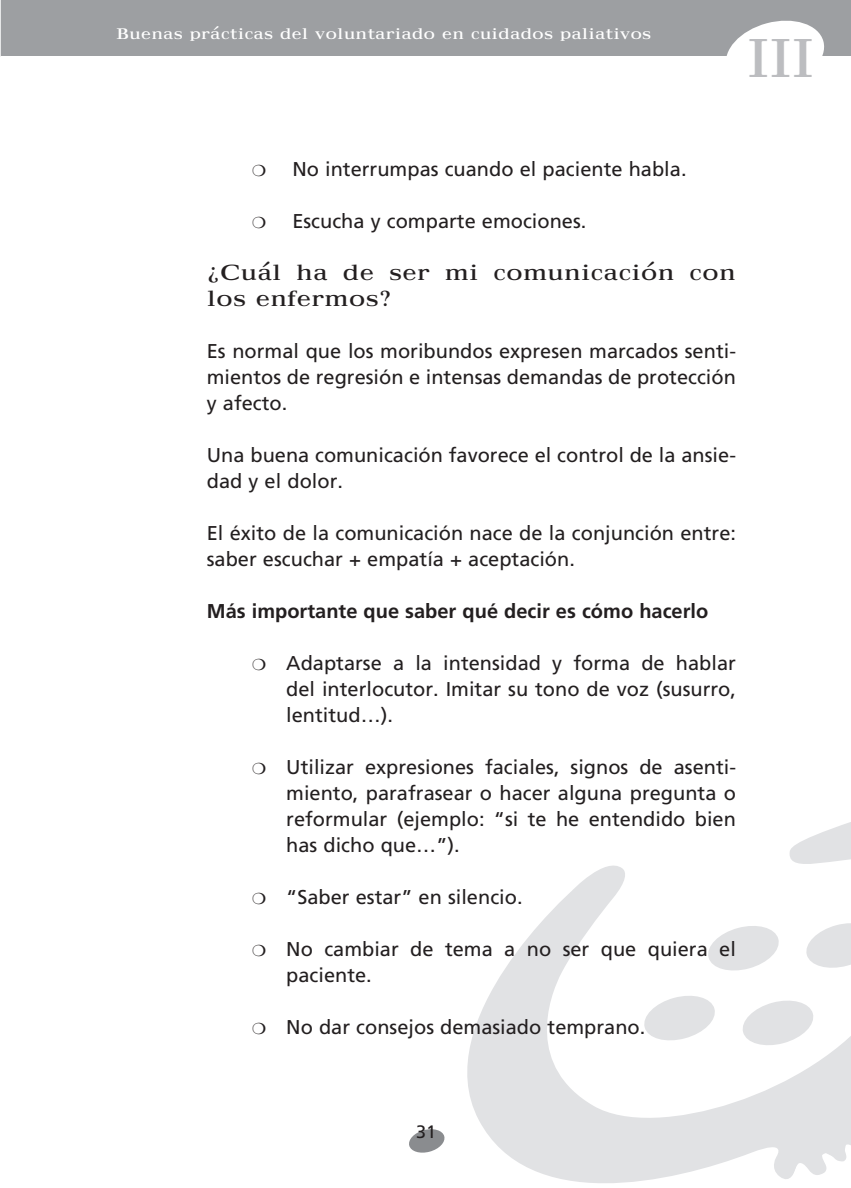
<style>
.page{position:relative;width:851px;height:1188px;background:#fff}
.page>*{position:absolute;margin:0;border:0;box-sizing:border-box;transform-origin:0 0}
.t1{font:50px "Maximus";color:#bcbdc0;scale:.8 1}
.t2{font:20px/26px "Frutiger";color:#231f20;text-align:justify}
.t3{font:700 20px "Frutiger";color:#231f20}
.t4{font:20px/26px "Maximus";color:#231f20}
.t5{font:18px "Frutiger";color:#231f20}
.t6{font:14px "Maximus";color:#fff}
</style>
<div class="page">
<svg style="left:467px;top:822px;width:384px;height:361px"></svg>
<svg style="left:803px;top:920px;width:48px;height:51px"></svg>
<svg style="left:705px;top:923px;width:76px;height:51px"></svg>
<svg style="left:740px;top:997px;width:75px;height:51px"></svg>
<svg style="left:641px;top:993px;width:76px;height:50px"></svg>
<div style="left:1px;top:0;width:850px;height:56px;background:#9d9fa2"></div>
<svg style="left:409px;top:1129px;width:36px;height:24px"></svg>
<svg style="left:726px;top:20px;width:98px;height:36px"></svg>
<svg style="left:777px;top:1135px;width:74px;height:46px"></svg>
<p class="t6" style="left:116px;top:23px;width:537px">Buenas prácticas del voluntariado en cuidados paliativos</p>
<h1 class="t1" style="left:747px;top:20px;width:85px">iii</h1>
<p class="t2" style="left:292px;top:155px;width:395px">No interrumpas cuando el paciente habla.</p>
<p class="t2" style="left:292px;top:207px;width:295px">Escucha y comparte emociones.</p>
<p class="t4" style="left:207px;top:259px;width:530px">¿Cuál ha de ser mi comunicación con los enfermos?</p>
<p class="t2" style="left:207px;top:337px;width:530px">Es normal que los moribundos expresen marcados senti&shy;mientos de regresión e intensas demandas de protección y afecto.</p>
<p class="t2" style="left:207px;top:441px;width:530px">Una buena comunicación favorece el control de la ansie&shy;dad y el dolor.</p>
<p class="t2" style="left:207px;top:519px;width:530px">El éxito de la comunicación nace de la conjunción entre: saber escuchar + empatía + aceptación.</p>
<p class="t3" style="left:207px;top:599px;width:503px">Más importante que saber qué decir es cómo hacerlo</p>
<p class="t2" style="left:286px;top:649px;width:451px">Adaptarse a la intensidad y forma de hablar del interlocutor. Imitar su tono de voz (susurro, lentitud…).</p>
<p class="t2" style="left:286px;top:753px;width:451px">Utilizar expresiones faciales, signos de asenti&shy;miento, parafrasear o hacer alguna pregunta o reformular (ejemplo: “si te he entendido bien has dicho que…”).</p>
<p class="t2" style="left:286px;top:883px;width:238px">“Saber estar” en silencio.</p>
<p class="t2" style="left:286px;top:935px;width:451px">No cambiar de tema a no ser que quiera el paciente.</p>
<p class="t2" style="left:286px;top:1013px;width:360px">No dar consejos demasiado temprano.</p>
<p class="t5" style="left:416px;top:1121px;width:22px">31</p>
</div>
